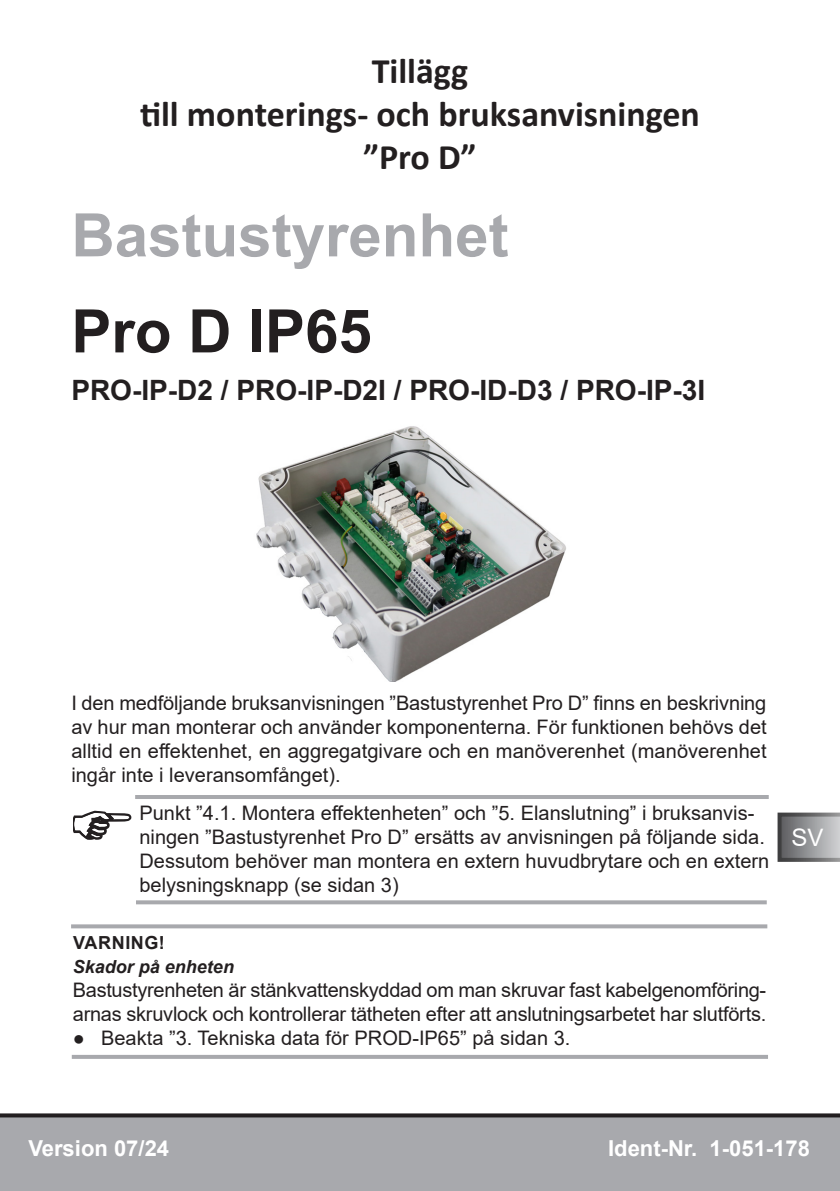
<style>
.page{position:relative;width:840px;height:1191px;background:#fff}
.page>*{position:absolute;margin:0;border:0;box-sizing:border-box;transform-origin:0 0}
.Titel{font:700 60px "Arial";color:#a8a9ad}
.Titel-2{font:700 60px "Arial";color:#231f20}
.t1{font:700 36px "Calibri";color:#231f20}
.Titel-3{font:700 28px "Arial";color:#231f20}
.t2{font:24px "Arial";color:#fff}
.t3{font:700 22px "Arial";color:#fff}
.Tipp{font:20px/24px "Arial";color:#231f20;text-align:justify}
.Folge{font:20px/24px "Arial";letter-spacing:-.01em;color:#231f20}
.Art_und_Quelle_der_Gefahr{font:italic 700 18px "Arial";color:#231f20}
.Signalwort{font:700 18px "Arial";letter-spacing:.035em;color:#231f20}
</style>
<div class="page">
<div style="left:0;top:1117px;width:839px;height:74px;background:#a8a9ad"></div>
<svg style="left:0;top:1113px;width:839px;height:4px;background:#3a3637"></svg>
<svg style="left:777px;top:812px;width:62px;height:50px;background:#8c8d8f"></svg>
<svg style="left:73px;top:810px;width:58px;height:30px"></svg>
<hr style="left:135px;top:795px;width:633px;height:4px;background:#a8a9ad">
<svg style="left:136px;top:900px;width:630px;height:4px;background:#afb0b4"></svg>
<svg style="left:71px;top:924px;width:695px;height:4px;background:#b0b1b4"></svg>
<svg style="left:72px;top:1054px;width:695px;height:4px;fill:#a8a9ad"></svg>
<img style="left:256px;top:426px;width:310px;height:256px">
<p class="t1" style="left:371px;top:45px;width:98px">Tillägg</p>
<p class="t1" style="left:140px;top:89px;width:561px">till monterings- och bruksanvisningen</p>
<p class="t1" style="left:363px;top:132px;width:115px">”Pro D”</p>
<p class="Titel" style="left:71px;top:193px;width:438px">Bastustyrenhet</p>
<p class="Titel-2" style="left:71px;top:289px;width:302px">Pro D IP65</p>
<p class="Titel-3" style="left:71px;top:371px;width:635px">PRO-IP-D2 / PRO-IP-D2I / PRO-ID-D3 / PRO-IP-3I</p>
<p class="Tipp" style="left:71px;top:691px;width:696px">I den medföljande bruksanvisningen ”Bastustyrenhet Pro D” finns en beskrivning av hur man monterar och använder komponenterna. För funktionen behövs det alltid en effektenhet, en aggregatgivare och en manöverenhet (manöverenhet ingår inte i leveransomfånget).</p>
<p class="Tipp" style="left:139px;top:800px;width:631px;text-align:left">Punkt ”4.1. Montera effektenheten” och ”5. Elanslutning” i bruksanvis&shy;ningen ”Bastustyrenhet Pro D” ersätts av anvisningen på följande sida.<br>Dessutom behöver man montera en extern huvudbrytare och en extern belysningsknapp (se sidan 3)</p>
<p class="Signalwort" style="left:73px;top:929px;width:93px">VARNING!</p>
<p class="Art_und_Quelle_der_Gefahr" style="left:73px;top:954px;width:163px">Skador på enheten</p>
<p class="Folge" style="left:73px;top:977px;width:694px">Bastustyrenheten är stänkvattenskyddad om man skruvar fast kabelgenomföring&shy;arnas skruvlock och kontrollerar tätheten efter att anslutningsarbetet har slutförts.</p>
<p class="Tipp" style="left:73px;top:1025px;width:499px">● Beakta ”3. Tekniska data för PROD-IP65” på sidan 3.</p>
<p class="t2" style="left:791px;top:820px;width:34px">SV</p>
<p class="t3" style="left:28px;top:1132px;width:142px">Version 07/24</p>
<p class="t3" style="left:607px;top:1132px;width:203px">Ident-Nr. 1-051-178</p>
</div>
